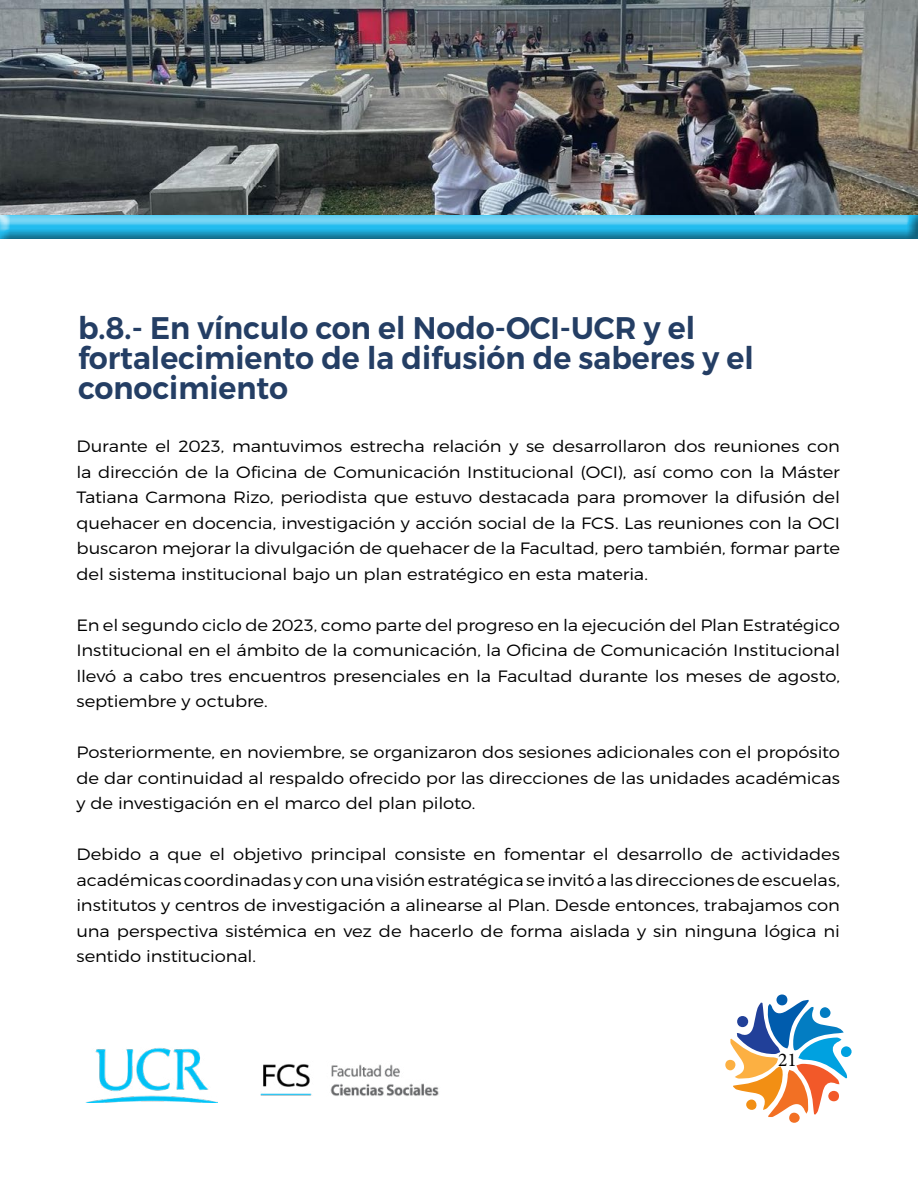
<style>
.page{position:relative;width:918px;height:1188px;background:#fff}
.page>*{position:absolute;margin:0;border:0;box-sizing:border-box;transform-origin:0 0}
.t1{font:31.2px/30px "Trueno S Bd";color:#243e64;scale:.96 1}
.t2{font:19.5px "Minion Pro";color:#000}
.t3{font:16.35px/25.5px "Trueno Lt";letter-spacing:-.01em;color:#000;text-align:justify;scale:1.1 1}
</style>
<div class="page">
<img style="left:260px;top:1064px;width:179px;height:32px">
<img style="left:88px;top:1048px;width:128px;height:54px">
<div style="left:776px;top:994px;width:11px;height:11px;background:#005cad;border-radius:50%"></div>
<div style="left:789px;top:1113px;width:11px;height:10px;background:#f27024;border-radius:50%"></div>
<svg style="left:730px;top:1000px;width:122px;height:117px"></svg>
<div style="left:725px;top:1060px;width:11px;height:10px;background:#fcb042;border-radius:50%"></div>
<div style="left:0;top:207px;width:918px;height:33px;background:#000;opacity:.75"></div>
<img style="left:0;top:0;width:917px;height:214px">
<h1 class="t1" style="left:78px;top:313px;width:705px">b.8.- En vínculo con el Nodo-OCI-UCR y el fortalecimiento de la difusión de saberes y el conocimiento</h1>
<p class="t3" style="left:76px;top:434px;width:696px">Durante el 2023, mantuvimos estrecha relación y se desarrollaron dos reuniones con la dirección de la Oficina de Comunicación Institucional (OCI), así como con la Máster Tatiana Carmona Rizo, periodista que estuvo destacada para promover la difusión del quehacer en docencia, investigación y acción social de la FCS. Las reuniones con la OCI buscaron mejorar la divulgación de quehacer de la Facultad, pero también, formar parte del sistema institucional bajo un plan estratégico en esta materia.</p>
<p class="t3" style="left:76px;top:612px;width:696px">En el segundo ciclo de 2023, como parte del progreso en la ejecución del Plan Estratégico Institucional en el ámbito de la comunicación, la Oficina de Comunicación Institucional llevó a cabo tres encuentros presenciales en la Facultad durante los meses de agosto, septiembre y octubre.</p>
<p class="t3" style="left:76px;top:740px;width:696px">Posteriormente, en noviembre, se organizaron dos sesiones adicionales con el propósito de dar continuidad al respaldo ofrecido por las direcciones de las unidades académicas y de investigación en el marco del plan piloto.</p>
<p class="t3" style="left:76px;top:842px;width:696px">Debido a que el objetivo principal consiste en fomentar el desarrollo de actividades académicas coordinadas y con una visión estratégica se invitó a las direcciones de escuelas, institutos y centros de investigación a alinearse al Plan. Desde entonces, trabajamos con una perspectiva sistémica en vez de hacerlo de forma aislada y sin ninguna lógica ni sentido institucional.</p>
<p class="t2" style="left:778px;top:1047px;width:20px">21</p>
</div>
